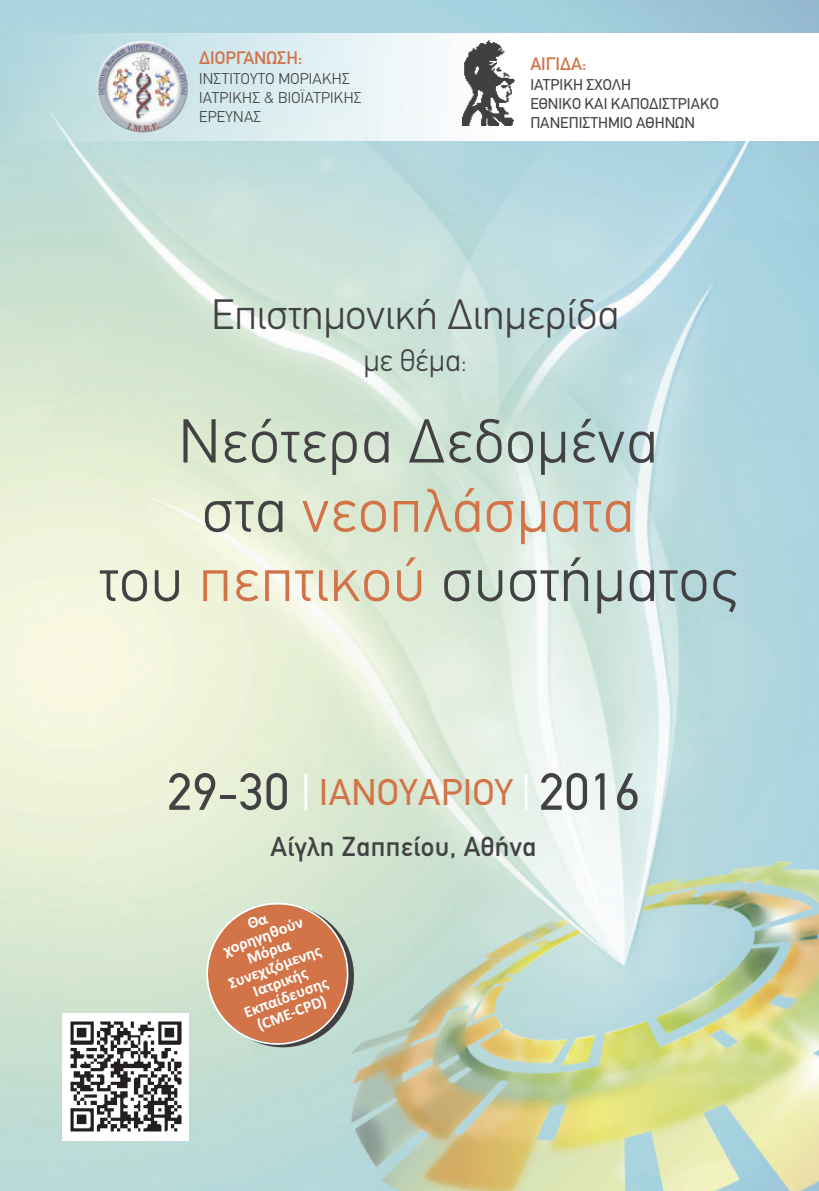
<style>
.page{position:relative;width:819px;height:1191px;background:#fff}
.page>*{position:absolute;margin:0;border:0;box-sizing:border-box;transform-origin:0 0}
.t1{font:300 62.12px/69.3px "PF Din Text";letter-spacing:.015em;color:#424144;text-align:center}
.t2{font:300 42.7px "PF Din Text";color:#424144}
.t3{font:37.27px "PF Din Text";letter-spacing:.015em;color:#d27348}
.t4{font:300 31.15px "PF Din Text";color:#424144}
.t5{font:500 27.65px "PF Din Text";letter-spacing:.015em;color:#424144}
.t6{font:500 18.2px "PF Din Text";color:#d27348}
.t7{font:700 16.28px/16.3px "Calibri";color:#fff;text-align:center}
.t8{font:15.75px/18.9px "PF Din Text";color:#424144}
.t9{font:300 15.75px/18.9px "PF Din Text";letter-spacing:.015em;color:#424144}
.s1{color:#d27348}
.s2{font-size:52.32px;color:#424144}
.s3{color:#fff}
</style>
<div class="page">
<img style="left:0;top:0;width:819px;height:1191px">
<img style="left:0;top:34px;width:498px;height:107px">
<div style="left:498px;top:34px;width:321px;height:107px;background:#fff"></div>
<img style="left:97px;top:41px;width:91px;height:92px;border-radius:50%">
<img style="left:462px;top:41px;width:52px;height:85px">
<svg style="left:197px;top:893px;width:166px;height:163px;background:#cc9f81"></svg>
<img style="left:63px;top:1013px;width:125px;height:127px">
<p class="t6" style="left:199px;top:47px;width:105px">ΔΙΟΡΓΑΝΩΣΗ:</p>
<p class="t9" style="left:199px;top:69px;width:164px">ΙΝΣΤΙΤΟΥΤΟ ΜΟΡΙΑΚΗΣ<br>ΙΑΤΡΙΚΗΣ &amp; ΒΙΟΪΑΤΡΙΚΗΣ<br>ΕΡΕΥΝΑΣ</p>
<p class="t6" style="left:530px;top:53px;width:58px">ΑΙΓΙΔΑ:</p>
<p class="t8" style="left:530px;top:75px;width:190px">IΑΤΡΙΚΗ ΣΧΟΛΗ<br>ΕΘΝΙΚΟ ΚΑΙ ΚΑΠΟΔΙΣΤΡΙΑΚΟ<br>ΠΑΝΕΠΙΣΤHΜΙΟ ΑΘΗΝΩΝ</p>
<h2 class="t2" style="left:211px;top:289px;width:409px">Επιστημονική Διημερίδα</h2>
<h3 class="t4" style="left:363px;top:342px;width:105px">με θέμα:</h3>
<h1 class="t1" style="left:99px;top:406px;width:639px">Νεότερα Δεδομένα<br>στα <span class="s1">νεοπλάσματα<br></span>του <span class="s1">πεπτικού</span> συστήματος</h1>
<h3 class="t3" style="left:167px;top:770px;width:473px"><span class="s2">29-30</span> <span class="s3">|</span> IΑΝΟΥΑΡΙΟΥ <span class="s3">|</span> <span class="s2">2016</span></h3>
<h3 class="t5" style="left:270px;top:831px;width:267px">Αίγλη Ζαππείου, Αθήνα</h3>
<p class="t7" style="left:209px;top:929px;width:99px;rotate:-20deg">Θα χορηγηθούν<br>Μόρια<br>Συνεχιζόμενης<br>Ιατρικής<br>Εκπαίδευσης (CME-CPD)</p>
</div>
